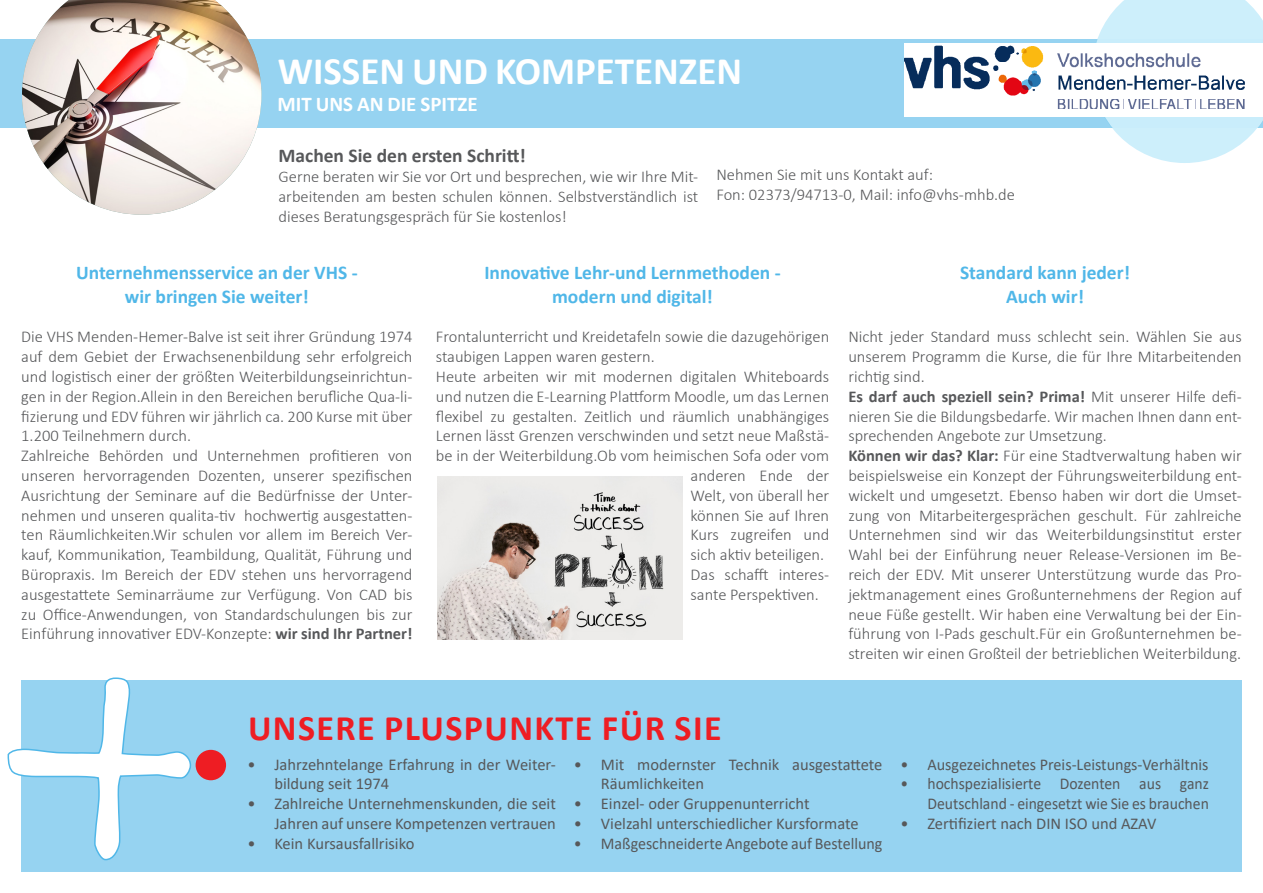
<style>
.page{position:relative;width:1263px;height:893px;background:#fff}
.page>*{position:absolute;margin:0;border:0;box-sizing:border-box;transform-origin:0 0}
.t1{font:700 39px "Calibri";color:#fff}
.t2{font:700 36px "Calibri";letter-spacing:.04em;color:#ee1d23}
.t3{font:700 21px "Calibri";color:#fff}
.t4{font:700 19.5px "Calibri";color:#50b7e8}
.t5{font:700 19.5px "Calibri";color:#57585a}
.t6{font:300 16.5px/19.8px "Calibri";color:#57585a;text-align:justify}
.t7{font:16.5px/19.8px "Calibri";color:#57585a}
.t8{font:16.5px/19.8px "Calibri";color:#57585a;text-align:right;scale:.95 1}
.s1{font-weight:700}
</style>
<div class="page">
<div style="left:21px;top:680px;width:1221px;height:192px;background:#96d3f1"></div>
<div style="left:0;top:39px;width:1263px;height:89px;background:#96d3f1"></div>
<img style="left:437px;top:477px;width:246px;height:163px">
<svg style="left:1092px;top:0;width:171px;height:163px"></svg>
<img style="left:904px;top:44px;width:359px;height:72px">
<div style="left:196px;top:750px;width:30px;height:30px;background:#ee1d23;border-radius:50%"></div>
<img style="left:22px;top:0;width:239px;height:215px">
<p class="t1" style="left:278px;top:44px;width:466px">WISSEN UND KOMPETENZEN</p>
<p class="t3" style="left:277px;top:90px;width:202px">MIT UNS AN DIE SPITZE</p>
<p class="t5" style="left:279px;top:142px;width:249px">Machen Sie den ersten Schritt!</p>
<p class="t6" style="left:279px;top:167px;width:421px">Gerne beraten wir Sie vor Ort und besprechen, wie wir Ihre Mit&shy;arbeitenden am besten schulen können. Selbstverständlich ist dieses Beratungsgespräch für Sie kostenlos!</p>
<p class="t6" style="left:716px;top:164px;width:218px">Nehmen Sie mit uns Kontakt auf:</p>
<p class="t6" style="left:716px;top:184px;width:300px">Fon: 02373/94713-0, Mail: info@vhs-mhb.de</p>
<p class="t4" style="left:76px;top:259px;width:283px">Unternehmensservice an der VHS -</p>
<p class="t4" style="left:125px;top:282px;width:185px">wir bringen Sie weiter!</p>
<p class="t6" style="left:21px;top:327px;width:393px">Die VHS Menden-Hemer-Balve ist seit ihrer Gründung 1974 auf dem Gebiet der Erwachsenenbildung sehr erfolgreich und logistisch einer der größten Weiterbildungseinrichtun&shy;gen in der Region.Allein in den Bereichen berufliche Qua-li&shy;fizierung und EDV führen wir jährlich ca. 200 Kurse mit über 1.200 Teilnehmern durch.</p>
<p class="t6" style="left:21px;top:446px;width:393px">Zahlreiche Behörden und Unternehmen profitieren von unseren hervorragenden Dozenten, unserer spezifischen Ausrichtung der Seminare auf die Bedürfnisse der Unter&shy;nehmen und unseren qualita-tiv hochwertig ausgestatten&shy;ten Räumlichkeiten.Wir schulen vor allem im Bereich Ver&shy;kauf, Kommunikation, Teambildung, Qualität, Führung und Büropraxis. Im Bereich der EDV stehen uns hervorragend ausgestattete Seminarräume zur Verfügung. Von CAD bis zu Office-Anwendungen, von Standardschulungen bis zur Einführung innovativer EDV-Konzepte: <span class="s1">wir sind Ihr Partner!</span></p>
<p class="t4" style="left:484px;top:259px;width:298px">Innovative Lehr-und Lernmethoden -</p>
<p class="t4" style="left:552px;top:282px;width:162px">modern und digital!</p>
<p class="t6" style="left:436px;top:327px;width:395px">Frontalunterricht und Kreidetafeln sowie die dazugehörigen staubigen Lappen waren gestern.</p>
<p class="t6" style="left:436px;top:366px;width:395px">Heute arbeiten wir mit modernen digitalen Whiteboards</p>
<p class="t6" style="left:436px;top:386px;width:395px">und nutzen die E-Learning Plattform Moodle, um das Lernen</p>
<p class="t6" style="left:436px;top:406px;width:395px">flexibel zu gestalten. Zeitlich und räumlich unabhängiges</p>
<p class="t6" style="left:436px;top:426px;width:395px">Lernen lässt Grenzen verschwinden und setzt neue Maßstä-</p>
<p class="t6" style="left:436px;top:446px;width:395px">be in der Weiterbildung.Ob vom heimischen Sofa oder vom</p>
<p class="t6" style="left:690px;top:465px;width:140px">anderen Ende der</p>
<p class="t6" style="left:690px;top:485px;width:140px">Welt, von überall her</p>
<p class="t6" style="left:690px;top:505px;width:140px">können Sie auf Ihren</p>
<p class="t6" style="left:690px;top:525px;width:140px">Kurs zugreifen und</p>
<p class="t6" style="left:690px;top:545px;width:135px">sich aktiv beteiligen.</p>
<p class="t6" style="left:690px;top:564px;width:140px">Das schafft interes&shy;sante Perspektiven.</p>
<p class="t4" style="left:960px;top:259px;width:171px">Standard kann jeder!</p>
<p class="t4" style="left:1006px;top:282px;width:79px">Auch wir!</p>
<p class="t6" style="left:848px;top:327px;width:395px">Nicht jeder Standard muss schlecht sein. Wählen Sie aus unserem Programm die Kurse, die für Ihre Mitarbeitenden richtig sind.</p>
<p class="t6" style="left:848px;top:386px;width:395px"><span class="s1">Es darf auch speziell sein? Prima!</span> Mit unserer Hilfe defi&shy;nieren Sie die Bildungsbedarfe. Wir machen Ihnen dann ent&shy;sprechenden Angebote zur Umsetzung.</p>
<p class="t6" style="left:848px;top:446px;width:395px"><span class="s1">Können wir das? Klar:</span> Für eine Stadtverwaltung haben wir beispielsweise ein Konzept der Führungsweiterbildung ent&shy;wickelt und umgesetzt. Ebenso haben wir dort die Umset&shy;zung von Mitarbeitergesprächen geschult. Für zahlreiche Unternehmen sind wir das Weiterbildungsinstitut erster Wahl bei der Einführung neuer Release-Versionen im Be&shy;reich der EDV. Mit unserer Unterstützung wurde das Pro&shy;jektmanagement eines Großunternehmens der Region auf neue Füße gestellt. Wir haben eine Verwaltung bei der Ein&shy;führung von I-Pads geschult.Für ein Großunternehmen be&shy;streiten wir einen Großteil der betrieblichen Weiterbildung.</p>
<p class="t2" style="left:248px;top:702px;width:475px">UNSERE PLUSPUNKTE FÜR SIE</p>
<p class="t7" style="left:274px;top:754px;width:283px;text-indent:-27px">• Jahrzehntelange Erfahrung in der Weiter&shy;bildung seit 1974</p>
<p class="t7" style="left:247px;top:793px;width:310px;text-align:right">• Zahlreiche Unternehmenskunden, die seit<br>Jahren auf unsere Kompetenzen vertrauen</p>
<p class="t7" style="left:247px;top:833px;width:169px">• Kein Kursausfallrisiko</p>
<p class="t7" style="left:601px;top:754px;width:283px;text-indent:-27px">• Mit modernster Technik ausgestattete<br>Räumlichkeiten</p>
<p class="t7" style="left:574px;top:793px;width:237px">• Einzel- oder Gruppenunterricht</p>
<p class="t7" style="left:574px;top:813px;width:286px">• Vielzahl unterschiedlicher Kursformate</p>
<p class="t7" style="left:574px;top:833px;width:310px">• Maßgeschneiderte Angebote auf Bestellung</p>
<p class="t7" style="left:900px;top:754px;width:310px">• Ausgezeichnetes Preis-Leistungs-Verhältnis</p>
<p class="t8" style="left:900px;top:773px;width:326px">• hochspezialisierte Dozenten aus ganz<br>Deutschland - eingesetzt wie Sie es brauchen</p>
<p class="t7" style="left:900px;top:813px;width:258px">• Zertifiziert nach DIN ISO und AZAV</p>
</div>
